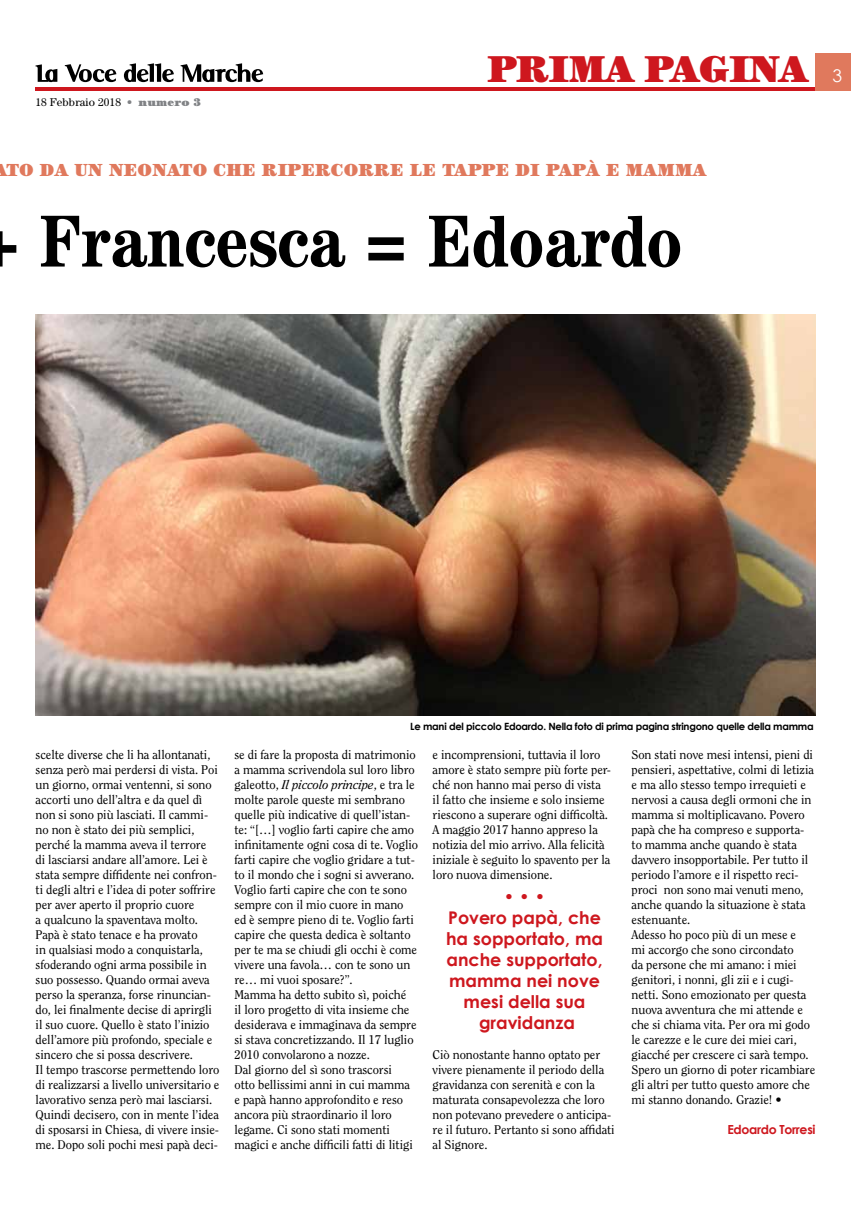
<style>
.page{position:relative;width:851px;height:1205px;background:#fff}
.page>*{position:absolute;margin:0;border:0;box-sizing:border-box;transform-origin:0 0}
.t1{font:700 condensed 73.75px "Century";color:#000}
.t2{font:900 37.5px "Century";color:#ce171e}
.t3{font:700 17.5px/21px "Century Gothic";color:#ce171e;text-align:center}
.t4{font:900 17.5px "Century";letter-spacing:.01em;color:#e0795d}
.t5{font:12.5px/15px "Clearface";letter-spacing:-.005em;color:#000}
.t6{font:700 12.5px "Century Gothic";letter-spacing:-.025em;color:#ce171e}
.t7{font:11.25px "Century";letter-spacing:.01em;color:#000}
.t8{font:700 10px "Century Gothic";letter-spacing:-.025em;color:#000}
.s1{font-weight:300;color:#808285}
.s2{font-weight:900;color:#808285}
.s3{font-family:"Century Gothic";font-weight:400;font-size:17.5px;color:#fff}
.s4{font-style:italic}
</style>
<div class="page">
<hr style="left:35px;top:87px;width:780px;height:4px;background:#ce171e">
<div style="left:815px;top:53px;width:35px;height:38px;background:#e0795d"></div>
<svg style="left:35px;top:64px;width:22px;height:18px"></svg>
<svg style="left:65px;top:64px;width:51px;height:18px"></svg>
<svg style="left:124px;top:63px;width:50px;height:19px"></svg>
<svg style="left:180px;top:63px;width:83px;height:19px"></svg>
<img style="left:36px;top:315px;width:779px;height:401px">
<p class="t7" style="left:35px;top:95px;width:167px">18 Febbraio 2018 <span class="s1">•</span> <span class="s2">NUMERO 3</span></p>
<h2 class="t2" style="left:488px;top:46px;width:59px">PRIMA</h2>
<h2 class="t2" style="left:644px;top:46px;width:54px">PAGI</h2>
<h2 class="t2" style="left:748px;top:46px;width:95px">NA <span class="s3">3</span></h2>
<h3 class="t4" style="left:-6px;top:159px;width:714px">ATO DA UN NEONATO CHE RIPERCORRE LE TAPPE DI PAPÀ E MAMMA</h3>
<h1 class="t1" style="left:39px;top:197px;width:644px">Francesca = Edoardo</h1>
<p class="t8" style="left:410px;top:719px;width:405px">Le mani del piccolo Edoardo. Nella foto di prima pagina stringono quelle della mamma</p>
<p class="t5" style="left:36px;top:747px;width:185px">scelte diverse che li ha allontanati, senza però mai perdersi di vista. Poi un giorno, ormai ventenni, si sono accorti uno dell’altra e da quel dì non si sono più lasciati. Il cammi&shy;no non è stato dei più semplici, perché la mamma aveva il terrore<br>di lasciarsi andare all’amore. Lei è stata sempre diffidente nei confron&shy;ti degli altri e l’idea di poter soffrire per aver aperto il proprio cuore<br>a qualcuno la spaventava molto.<br>Papà è stato tenace e ha provato<br>in qualsiasi modo a conquistarla, sfoderando ogni arma possibile in suo possesso. Quando ormai aveva perso la speranza, forse rinuncian&shy;do, lei finalmente decise di aprirgli il suo cuore. Quello è stato l’inizio dell’amore più profondo, speciale e sincero che si possa descrivere.<br>Il tempo trascorse permettendo loro di realizzarsi a livello universitario e lavorativo senza però mai lasciarsi.<br>Quindi decisero, con in mente l’idea di sposarsi in Chiesa, di vivere insie&shy;me. Dopo soli pochi mesi papà deci-</p>
<p class="t5" style="left:234px;top:747px;width:185px">se di fare la proposta di matrimonio a mamma scrivendola sul loro libro galeotto, <span class="s4">Il piccolo principe</span>, e tra le molte parole queste mi sembrano quelle più indicative di quell’istan&shy;te: “[…] voglio farti capire che amo infinitamente ogni cosa di te. Voglio farti capire che voglio gridare a tut&shy;to il mondo che i sogni si avverano.<br>Voglio farti capire che con te sono sempre con il mio cuore in mano ed è sempre pieno di te. Voglio farti capire che questa dedica è soltanto per te ma se chiudi gli occhi è come vivere una favola… con te sono un re… mi vuoi sposare?”.<br>Mamma ha detto subito sì, poiché<br>il loro progetto di vita insieme che desiderava e immaginava da sempre si stava concretizzando. Il 17 luglio 2010 convolarono a nozze.<br>Dal giorno del sì sono trascorsi<br>otto bellissimi anni in cui mamma e papà hanno approfondito e reso ancora più straordinario il loro legame. Ci sono stati momenti magici e anche difficili fatti di litigi</p>
<p class="t5" style="left:432px;top:747px;width:180px">e incomprensioni, tuttavia il loro amore è stato sempre più forte per&shy;ché non hanno mai perso di vista<br>il fatto che insieme e solo insieme riescono a superare ogni difficoltà.<br>A maggio 2017 hanno appreso la notizia del mio arrivo. Alla felicità iniziale è seguito lo spavento per la loro nuova dimensione.</p>
<h3 class="t3" style="left:446px;top:885px;width:158px">• • •<br>Povero papà, che ha sopportato, ma anche supportato, mamma nei nove mesi della sua gravidanza</h3>
<p class="t5" style="left:432px;top:1047px;width:184px">Ciò nonostante hanno optato per vivere pienamente il periodo della gravidanza con serenità e con la maturata consapevolezza che loro non potevano prevedere o anticipa&shy;re il futuro. Pertanto si sono affidati al Signore.</p>
<p class="t5" style="left:631px;top:747px;width:185px">Son stati nove mesi intensi, pieni di pensieri, aspettative, colmi di letizia e ma allo stesso tempo irrequieti e nervosi a causa degli ormoni che in mamma si moltiplicavano. Povero papà che ha compreso e supporta&shy;to mamma anche quando è stata davvero insopportabile. Per tutto il periodo l’amore e il rispetto reci&shy;proci non sono mai venuti meno, anche quando la situazione è stata estenuante.<br>Adesso ho poco più di un mese e<br>mi accorgo che sono circondato<br>da persone che mi amano: i miei genitori, i nonni, gli zii e i cugi&shy;netti. Sono emozionato per questa nuova avventura che mi attende e che si chiama vita. Per ora mi godo le carezze e le cure dei miei cari, giacché per crescere ci sarà tempo.<br>Spero un giorno di poter ricambiare gli altri per tutto questo amore che mi stanno donando. Grazie! •</p>
<p class="t6" style="left:727px;top:1119px;width:90px">Edoardo Torresi</p>
</div>
